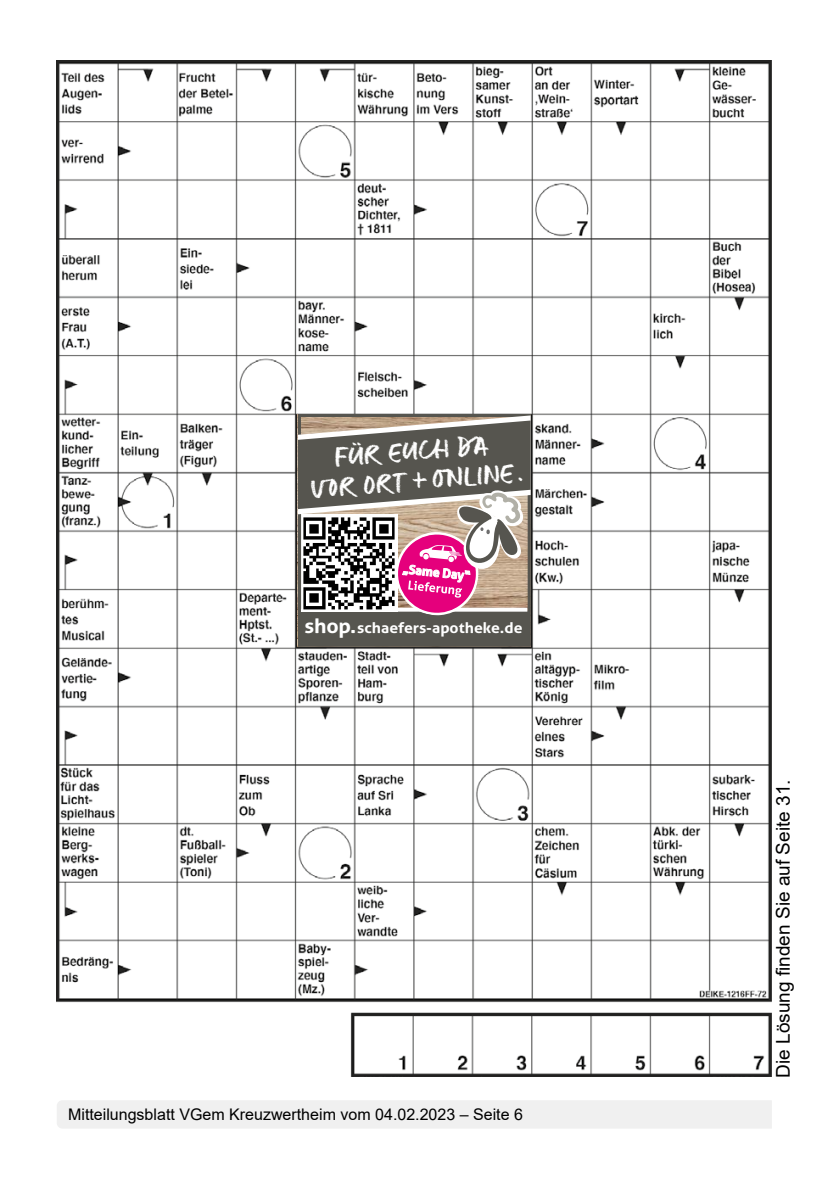
<style>
.page{position:relative;width:840px;height:1191px;background:#fff}
.page>*{position:absolute;margin:0;border:0;box-sizing:border-box;transform-origin:0 0}
.t1{font:26.4px/30.4px "CAPUT";color:#fff}
.t2{font:19px "Arial";color:#000}
.t3{font:16px "Arial";color:#000}
.t4{font:700 14.8px "Aller";color:#fff;scale:1.07 1}
.s1{font-size:19.8px}
</style>
<div class="page">
<img style="left:57px;top:60px;width:714px;height:1016px">
<div style="left:300px;top:611px;width:228px;height:34px;background:#56554f"></div>
<div style="left:298px;top:414px;width:232px;height:232px;border:3px solid #56554f"></div>
<svg style="left:298px;top:415px;width:232px;height:200px"></svg>
<div style="left:57px;top:1100px;width:714px;height:28px;background:#f0f0f0"></div>
<h1 class="t1" style="left:307px;top:443px;width:215px;text-indent:26px;rotate:-5deg">FÜR EUCH DA<br>VO R ORT+ON LINE.</h1>
<p class="t4" style="left:304px;top:618px;width:205px"><span class="s1">shop.</span>schaefers-apotheke.de</p>
<p class="t3" style="left:68px;top:1103px;width:456px">Mitteilungsblatt VGem Kreuzwertheim vom 04.02.2023 – Seite 6</p>
<p class="t2" style="left:769px;top:1077px;width:299px;rotate:-90deg">Die Lösung finden Sie auf Seite 31.</p>
</div>
